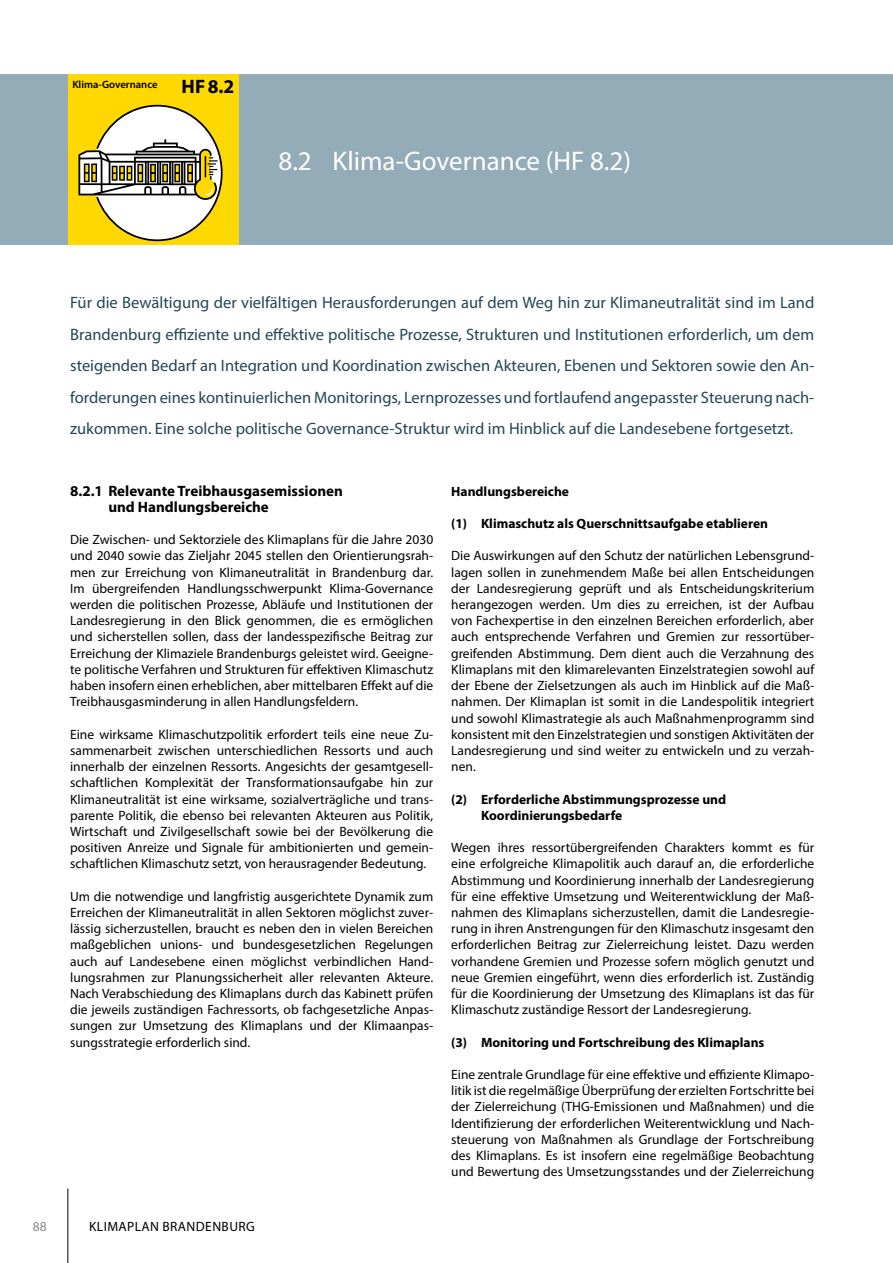
<style>
.page{position:relative;width:893px;height:1263px;background:#fff}
.page>*{position:absolute;margin:0;border:0;box-sizing:border-box;transform-origin:0 0}
.t1{font:27px "Myriad Pro";color:#fff}
.t2{font:16.5px/31.5px "Myriad Pro";color:#254651;text-align:justify}
.t3{font:700 15px/16.2px "Myriad Pro";color:#000}
.t4{font:13.5px/16.2px "Myriad Pro";color:#000;text-align:justify}
.t5{font:700 13.5px/16.2px "Myriad Pro";color:#000}
.t6{font:13.5px "Myriad Pro";letter-spacing:.03em;color:#000}
.t7{font:13.5px "Myriad Pro";color:#878988}
.t8{font:600 10.65px "Myriad Pro";color:#000}
.s1{font-weight:700;font-size:19.5px}
</style>
<div class="page">
<hr style="left:67px;top:1188px;width:1px;height:75px;background:#000">
<div style="left:0;top:74px;width:893px;height:171px;background:#93acb7"></div>
<div style="left:68px;top:74px;width:171px;height:171px;background:#ffd800"></div>
<svg style="left:78px;top:105px;width:145px;height:136px"></svg>
<p class="t8" style="left:72px;top:78px;width:164px">Klima-Governance <span class="s1">HF8.2</span></p>
<h1 class="t1" style="left:279px;top:144px;width:354px">8.2 Klima-Governance (HF 8.2)</h1>
<p class="t2" style="left:70px;top:287px;width:746px">Für die Bewältigung der vielfältigen Herausforderungen auf dem Weg hin zur Klimaneutralität sind im Land Brandenburg effiziente und effektive politische Prozesse, Strukturen und Institutionen erforderlich, um dem steigenden Bedarf an Integration und Koordination zwischen Akteuren, Ebenen und Sektoren sowie den An&shy;forderungen eines kontinuierlichen Monitorings, Lernprozesses und fortlaufend angepasster Steuerung nach&shy;zukommen. Eine solche politische Governance-Struktur wird im Hinblick auf die Landesebene fortgesetzt.</p>
<p class="t3" style="left:108px;top:482px;width:236px;text-indent:-38px">8.2.1 Relevante Treibhausgasemissionen und Handlungsbereiche</p>
<p class="t4" style="left:70px;top:531px;width:365px">Die Zwischen- und Sektorziele des Klimaplans für die Jahre 2030 und 2040 sowie das Zieljahr 2045 stellen den Orientierungsrah&shy;men zur Erreichung von Klimaneutralität in Brandenburg dar.<br>Im übergreifenden Handlungsschwerpunkt Klima-Governance werden die politischen Prozesse, Abläufe und Institutionen der Landesregierung in den Blick genommen, die es ermöglichen und sicherstellen sollen, dass der landesspezifische Beitrag zur Erreichung der Klimaziele Brandenburgs geleistet wird. Geeigne&shy;te politische Verfahren und Strukturen für effektiven Klimaschutz haben insofern einen erheblichen, aber mittelbaren Effekt auf die Treibhausgasminderung in allen Handlungsfeldern.</p>
<p class="t4" style="left:70px;top:726px;width:365px">Eine wirksame Klimaschutzpolitik erfordert teils eine neue Zu&shy;sammenarbeit zwischen unterschiedlichen Ressorts und auch innerhalb der einzelnen Ressorts. Angesichts der gesamtgesell&shy;schaftlichen Komplexität der Transformationsaufgabe hin zur Klimaneutralität ist eine wirksame, sozialverträgliche und trans&shy;parente Politik, die ebenso bei relevanten Akteuren aus Politik, Wirtschaft und Zivilgesellschaft sowie bei der Bevölkerung die positiven Anreize und Signale für ambitionierten und gemein&shy;schaftlichen Klimaschutz setzt, von herausragender Bedeutung.</p>
<p class="t4" style="left:70px;top:888px;width:365px">Um die notwendige und langfristig ausgerichtete Dynamik zum Erreichen der Klimaneutralität in allen Sektoren möglichst zuver&shy;lässig sicherzustellen, braucht es neben den in vielen Bereichen maßgeblichen unions- und bundesgesetzlichen Regelungen auch auf Landesebene einen möglichst verbindlichen Hand&shy;lungsrahmen zur Planungssicherheit aller relevanten Akteure.<br>Nach Verabschiedung des Klimaplans durch das Kabinett prüfen die jeweils zuständigen Fachressorts, ob fachgesetzliche Anpas&shy;sungen zur Umsetzung des Klimaplans und der Klimaanpas&shy;sungsstrategie erforderlich sind.</p>
<p class="t7" style="left:33px;top:1218px;width:15px">88</p>
<p class="t6" style="left:89px;top:1218px;width:167px">KLIMAPLAN BRANDENBURG</p>
<p class="t5" style="left:451px;top:483px;width:119px">Handlungsbereiche</p>
<p class="t5" style="left:451px;top:515px;width:318px">(1) Klimaschutz als Querschnittsaufgabe etablieren</p>
<p class="t4" style="left:451px;top:548px;width:365px">Die Auswirkungen auf den Schutz der natürlichen Lebensgrund&shy;lagen sollen in zunehmendem Maße bei allen Entscheidungen der Landesregierung geprüft und als Entscheidungskriterium herangezogen werden. Um dies zu erreichen, ist der Aufbau von Fachexpertise in den einzelnen Bereichen erforderlich, aber auch entsprechende Verfahren und Gremien zur ressortüber&shy;greifenden Abstimmung. Dem dient auch die Verzahnung des Klimaplans mit den klimarelevanten Einzelstrategien sowohl auf der Ebene der Zielsetzungen als auch im Hinblick auf die Maß&shy;nahmen. Der Klimaplan ist somit in die Landespolitik integriert und sowohl Klimastrategie als auch Maßnahmenprogramm sind konsistent mit den Einzelstrategien und sonstigen Aktivitäten der Landesregierung und sind weiter zu entwickeln und zu verzah&shy;nen.</p>
<p class="t5" style="left:481px;top:790px;width:247px;text-indent:-30px">(2) Erforderliche Abstimmungsprozesse und<br>Koordinierungsbedarfe</p>
<p class="t4" style="left:451px;top:839px;width:365px">Wegen ihres ressortübergreifenden Charakters kommt es für eine erfolgreiche Klimapolitik auch darauf an, die erforderliche Abstimmung und Koordinierung innerhalb der Landesregierung für eine effektive Umsetzung und Weiterentwicklung der Maß&shy;nahmen des Klimaplans sicherzustellen, damit die Landesregie&shy;rung in ihren Anstrengungen für den Klimaschutz insgesamt den erforderlichen Beitrag zur Zielerreichung leistet. Dazu werden vorhandene Gremien und Prozesse sofern möglich genutzt und neue Gremien eingeführt, wenn dies erforderlich ist. Zuständig für die Koordinierung der Umsetzung des Klimaplans ist das für Klimaschutz zuständige Ressort der Landesregierung.</p>
<p class="t5" style="left:451px;top:1033px;width:315px">(3) Monitoring und Fortschreibung des Klimaplans</p>
<p class="t4" style="left:451px;top:1066px;width:365px">Eine zentrale Grundlage für eine effektive und effiziente Klimapo&shy;litik ist die regelmäßige Überprüfung der erzielten Fortschritte bei der Zielerreichung (THG-Emissionen und Maßnahmen) und die Identifizierung der erforderlichen Weiterentwicklung und Nach&shy;steuerung von Maßnahmen als Grundlage der Fortschreibung des Klimaplans. Es ist insofern eine regelmäßige Beobachtung und Bewertung des Umsetzungsstandes und der Zielerreichung</p>
</div>
